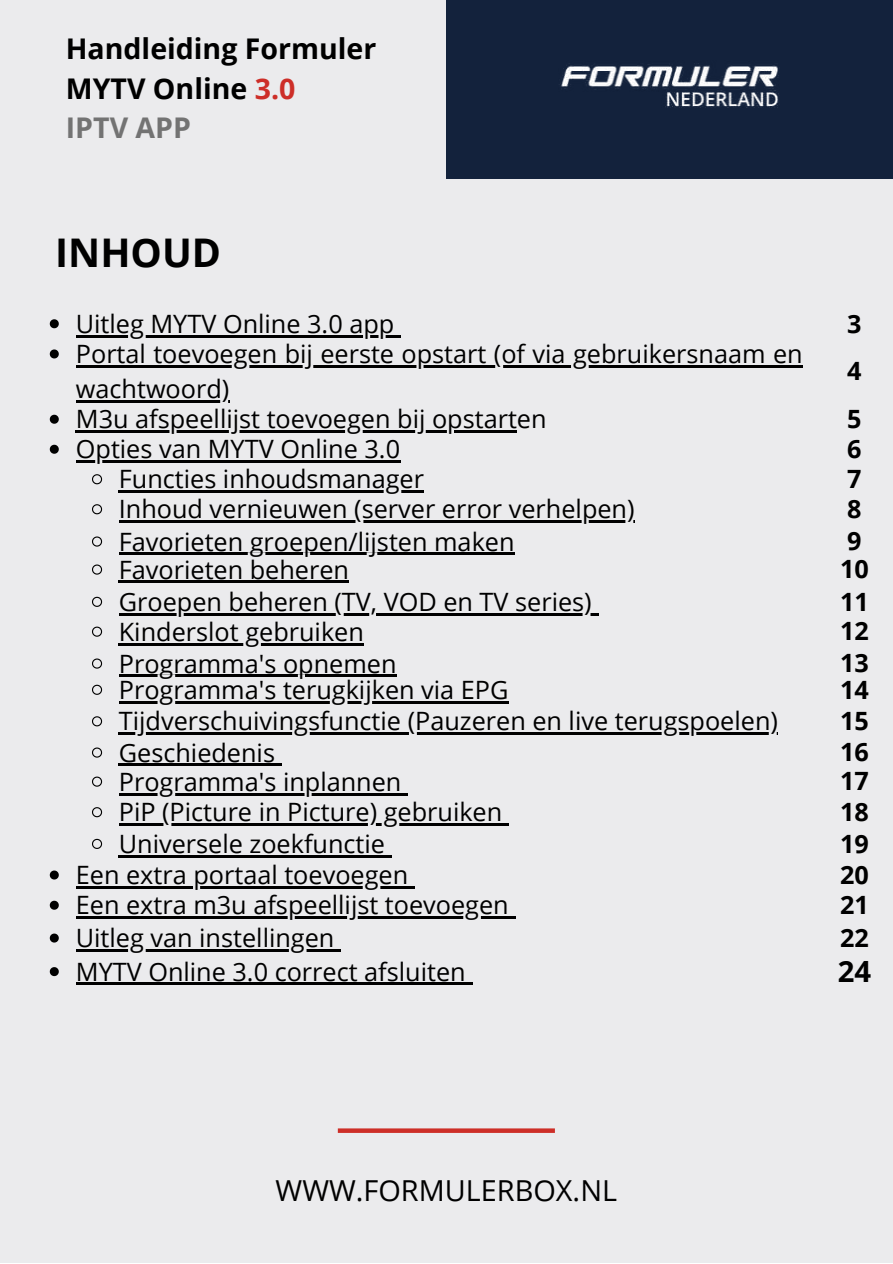
<style>
.page{position:relative;width:893px;height:1264px;background:#fff}
.page>*{position:absolute;margin:0;border:0;box-sizing:border-box;transform-origin:0 0}
.t1{font:700 39.45px "Open Sans";color:#000}
.t2{font:700 29.25px "Open Sans";color:#000}
.t3{font:28.8px "Open Sans";color:#000}
.t4{font:700 28.5px/39.3px "Open Sans";color:#000}
.t5{font:25.2px/32.2px "Open Sans";color:#000}
.t6{font:700 25.2px/30.9px "Open Sans";color:#000;text-align:justify}
.s1{color:#cd2e28}
.s2{color:#737373}
</style>
<div class="page">
<div style="left:0;top:0;width:892px;height:1262px;background:#ebebed"></div>
<div style="left:446px;top:0;width:446px;height:178px;background:#13223c"></div>
<img style="left:561px;top:63px;width:218px;height:45px">
<svg style="left:338px;top:1128px;width:217px;height:4px"></svg>
<svg style="left:50px;top:319px;width:9px;height:9px"></svg>
<hr style="left:76px;top:335px;width:318px;height:2px;background:#000">
<svg style="left:394px;top:335px;width:7px;height:2px"></svg>
<svg style="left:50px;top:415px;width:9px;height:9px"></svg>
<hr style="left:76px;top:430px;width:441px;height:3px;background:#000">
<svg style="left:50px;top:445px;width:9px;height:9px"></svg>
<hr style="left:76px;top:460px;width:324px;height:3px;background:#000">
<svg style="left:92px;top:474px;width:11px;height:11px"></svg>
<hr style="left:119px;top:490px;width:305px;height:3px;background:#000">
<svg style="left:50px;top:349px;width:9px;height:9px"></svg>
<hr style="left:76px;top:365px;width:726px;height:2px;background:#000">
<hr style="left:76px;top:400px;width:153px;height:2px;background:#000">
<svg style="left:92px;top:504px;width:11px;height:11px"></svg>
<hr style="left:119px;top:520px;width:515px;height:3px;background:#000">
<svg style="left:92px;top:536px;width:11px;height:11px"></svg>
<hr style="left:119px;top:553px;width:395px;height:2px;background:#000">
<svg style="left:92px;top:564px;width:11px;height:11px"></svg>
<hr style="left:119px;top:581px;width:230px;height:2px;background:#000">
<svg style="left:92px;top:596px;width:11px;height:11px"></svg>
<hr style="left:119px;top:613px;width:472px;height:2px;background:#000">
<svg style="left:591px;top:613px;width:7px;height:2px"></svg>
<svg style="left:92px;top:626px;width:11px;height:11px"></svg>
<hr style="left:119px;top:643px;width:245px;height:2px;background:#000">
<svg style="left:92px;top:658px;width:11px;height:11px"></svg>
<hr style="left:119px;top:674px;width:277px;height:3px;background:#000">
<svg style="left:92px;top:716px;width:11px;height:11px"></svg>
<hr style="left:119px;top:732px;width:659px;height:2px;background:#000">
<svg style="left:92px;top:747px;width:11px;height:11px"></svg>
<hr style="left:119px;top:763px;width:156px;height:3px;background:#000">
<svg style="left:275px;top:763px;width:6px;height:3px"></svg>
<svg style="left:92px;top:776px;width:11px;height:11px"></svg>
<hr style="left:119px;top:792px;width:282px;height:3px;background:#000">
<svg style="left:401px;top:793px;width:7px;height:2px"></svg>
<svg style="left:92px;top:807px;width:11px;height:11px"></svg>
<hr style="left:119px;top:823px;width:383px;height:2px;background:#000">
<svg style="left:502px;top:823px;width:7px;height:2px"></svg>
<svg style="left:92px;top:838px;width:11px;height:11px"></svg>
<hr style="left:119px;top:855px;width:266px;height:2px;background:#000">
<svg style="left:385px;top:855px;width:6px;height:2px"></svg>
<svg style="left:50px;top:870px;width:9px;height:9px"></svg>
<hr style="left:76px;top:886px;width:332px;height:2px;background:#000">
<svg style="left:408px;top:886px;width:7px;height:2px"></svg>
<svg style="left:50px;top:900px;width:9px;height:9px"></svg>
<hr style="left:76px;top:916px;width:433px;height:2px;background:#000">
<svg style="left:509px;top:916px;width:6px;height:2px"></svg>
<svg style="left:50px;top:933px;width:9px;height:9px"></svg>
<hr style="left:76px;top:949px;width:258px;height:2px;background:#000">
<svg style="left:334px;top:949px;width:7px;height:2px"></svg>
<svg style="left:50px;top:967px;width:9px;height:9px"></svg>
<hr style="left:76px;top:982px;width:389px;height:3px;background:#000">
<svg style="left:465px;top:982px;width:7px;height:3px"></svg>
<svg style="left:92px;top:684px;width:11px;height:11px"></svg>
<hr style="left:119px;top:701px;width:389px;height:2px;background:#000">
<p class="t4" style="left:66px;top:29px;width:312px">Handleiding Formuler<br>MYTV Online <span class="s1">3.0<br></span><span class="s2">IPTV APP</span></p>
<h1 class="t1" style="left:55px;top:225px;width:167px">INHOUD</h1>
<p class="t5" style="left:76px;top:307px;width:320px">Uitleg MYTV Online 3.0 app</p>
<p class="t5" style="left:76px;top:336px;width:728px;line-height:34.8px">Portal toevoegen bij eerste opstart (of via gebruikersnaam en wachtwoord)</p>
<p class="t5" style="left:76px;top:402px;width:472px">M3u afspeellijst toevoegen bij opstarten</p>
<p class="t5" style="left:76px;top:432px;width:326px">Opties van MYTV Online 3.0</p>
<p class="t5" style="left:119px;top:462px;width:307px">Functies inhoudsmanager</p>
<p class="t5" style="left:119px;top:492px;width:517px">Inhoud vernieuwen (server error verhelpen)<br>Favorieten groepen/lijsten maken</p>
<p class="t5" style="left:119px;top:552px;width:474px">Favorieten beheren<br>Groepen beheren (TV, VOD en TV series)</p>
<p class="t5" style="left:119px;top:615px;width:279px">Kinderslot gebruiken<br>Programma's opnemen</p>
<p class="t5" style="left:119px;top:705px;width:660px;line-height:31.2px">Tijdverschuivingsfunctie (Pauzeren en live terugspoelen)<br>Geschiedenis</p>
<p class="t5" style="left:119px;top:764px;width:284px">Programma's inplannen</p>
<p class="t5" style="left:119px;top:795px;width:385px">PiP (Picture in Picture) gebruiken</p>
<p class="t5" style="left:119px;top:827px;width:268px">Universele zoekfunctie</p>
<p class="t5" style="left:76px;top:858px;width:334px">Een extra portaal toevoegen</p>
<p class="t5" style="left:76px;top:888px;width:434px">Een extra m3u afspeellijst toevoegen</p>
<p class="t5" style="left:76px;top:920px;width:391px;line-height:33.6px">Uitleg van instellingen<br>MYTV Online 3.0 correct afsluiten</p>
<p class="t5" style="left:119px;top:673px;width:391px">Programma's terugkijken via EPG</p>
<p class="t6" style="left:847px;top:299px;width:16px;line-height:47.5px">3<br>4<br>5</p>
<p class="t6" style="left:847px;top:433px;width:16px;line-height:30px">6<br>7<br>8</p>
<p class="t6" style="left:840px;top:526px;width:30px;line-height:28px">9<br>10</p>
<p class="t6" style="left:840px;top:585px;width:30px">11<br>12<br>13</p>
<p class="t6" style="left:840px;top:673px;width:30px;line-height:31.3px">14<br>15<br>16</p>
<p class="t6" style="left:840px;top:765px;width:30px">17<br>18<br>19<br>20<br>21</p>
<p class="t6" style="left:840px;top:921px;width:30px">22</p>
<p class="t2" style="left:837px;top:950px;width:35px">24</p>
<p class="t3" style="left:275px;top:1170px;width:343px">WWW.FORMULERBOX.NL</p>
</div>
